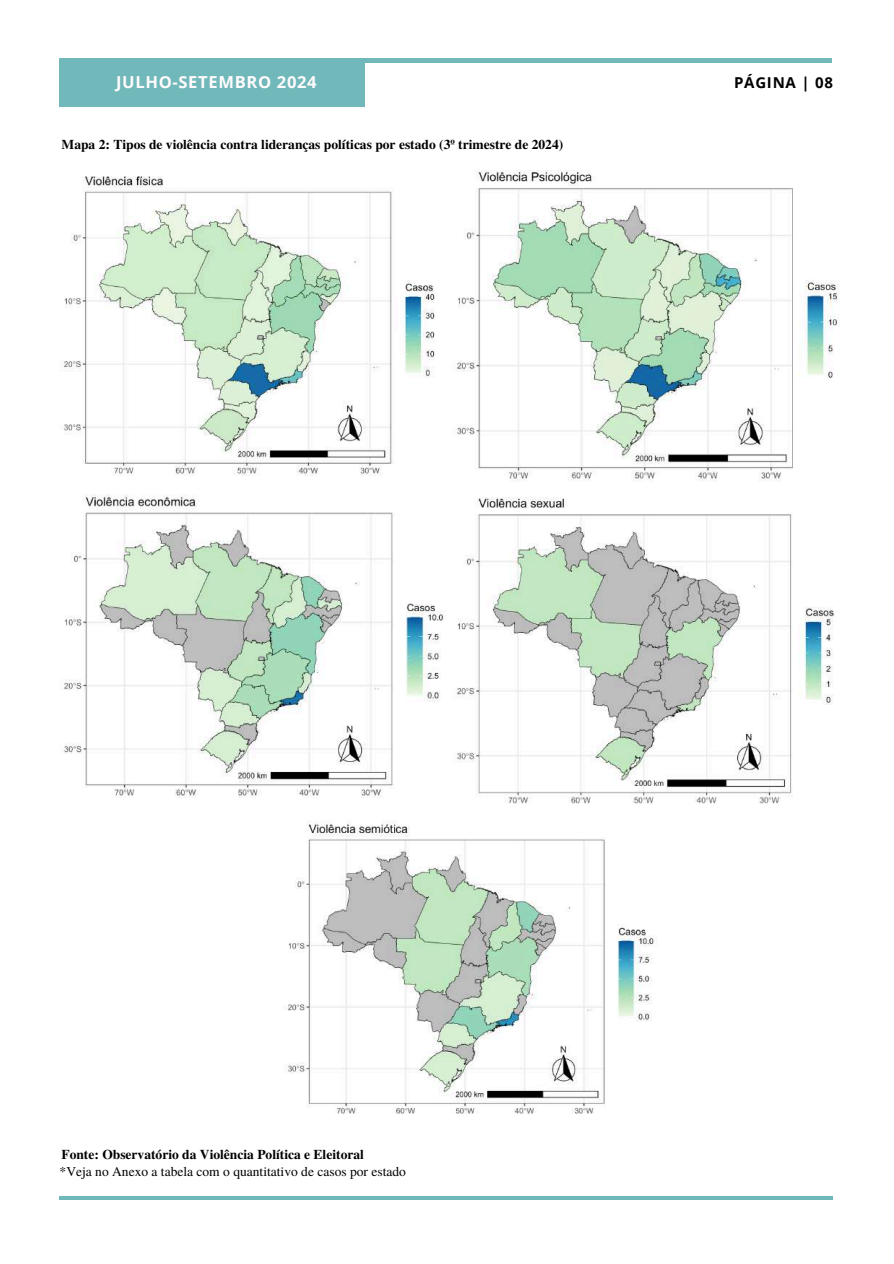
<style>
.page{position:relative;width:894px;height:1264px;background:#fff}
.page>*{position:absolute;margin:0;border:0;box-sizing:border-box;transform-origin:0 0}
.t1{font:700 16.5px "Open Sans";letter-spacing:.04em;color:#fffbfd}
.t2{font:700 15px "Open Sans";letter-spacing:.05em;color:#000}
.t3{font:700 13.5px "Te X Gyre Termes";color:#000}
.t4{font:13.5px "Te X Gyre Termes";color:#000}
</style>
<div class="page">
<hr style="left:60px;top:1196px;width:772px;height:3px;background:#71b8bb">
<hr style="left:60px;top:59px;width:771px;height:3px;background:#71b8bb">
<div style="left:60px;top:59px;width:304px;height:47px;background:#71b8bb"></div>
<img style="left:60px;top:176px;width:375px;height:300px">
<img style="left:452px;top:170px;width:387px;height:312px">
<img style="left:63px;top:494px;width:383px;height:303px">
<img style="left:456px;top:497px;width:379px;height:307px">
<img style="left:287px;top:820px;width:369px;height:294px">
<p class="t1" style="left:116px;top:70px;width:202px">JULHO-SETEMBRO 2024</p>
<p class="t2" style="left:733px;top:72px;width:100px">PÁGINA | 08</p>
<p class="t3" style="left:62px;top:133px;width:503px">Mapa 2: Tipos de violência contra lideranças políticas por estado (3º trimestre de 2024)</p>
<p class="t3" style="left:61px;top:1144px;width:304px">Fonte: Observatório da Violência Política e Eleitoral</p>
<p class="t4" style="left:60px;top:1161px;width:348px">*Veja no Anexo a tabela com o quantitativo de casos por estado</p>
</div>
